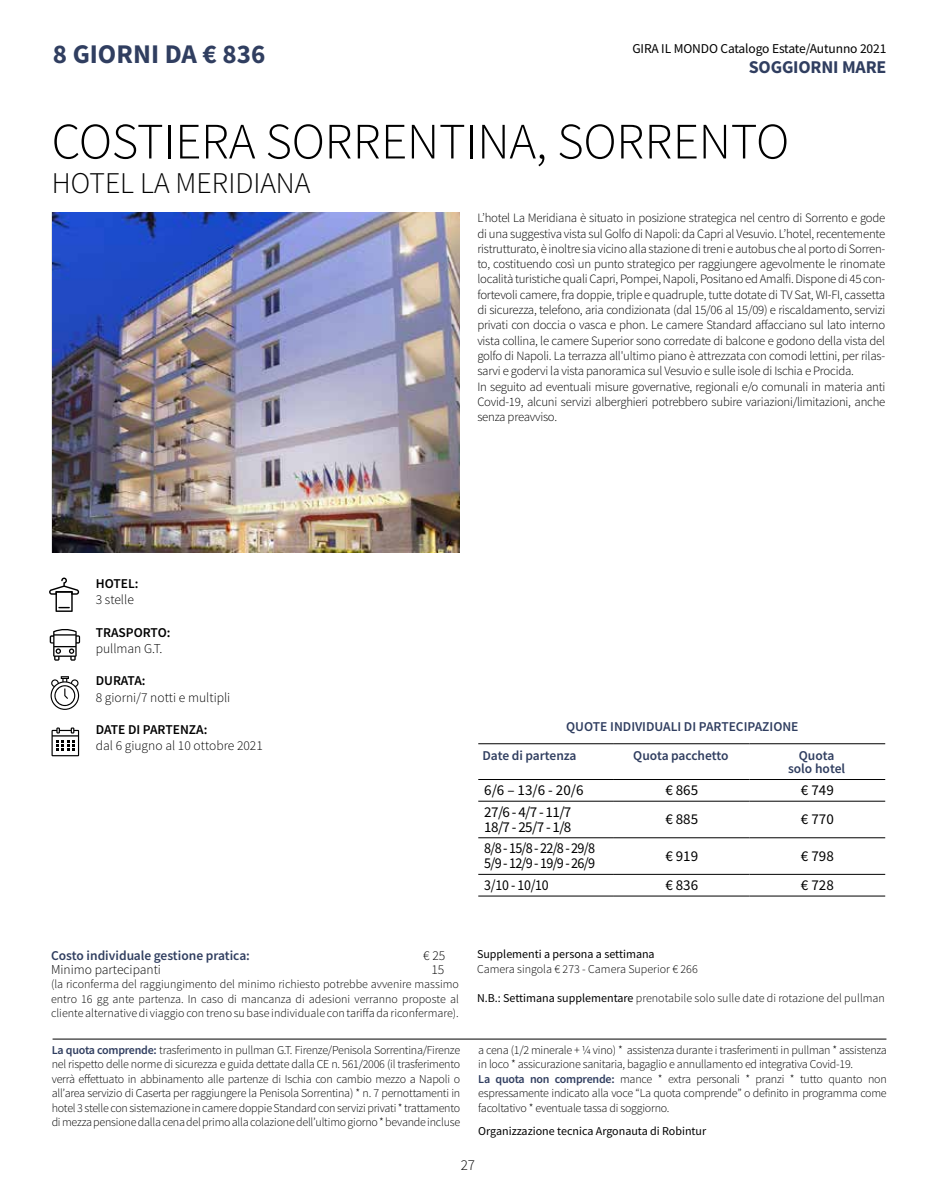
<style>
.page{position:relative;width:936px;height:1191px;background:#fff}
.page>*{position:absolute;margin:0;border:0;box-sizing:border-box;transform-origin:0 0}
.t1{font:300 51px "Source Sans Pro";color:#000}
.t2{font:300 30px "Source Sans Pro";color:#000}
.t3{font:700 27px "Source Sans Pro";color:#303e60}
.t4{font:700 18px "Source Sans Pro";letter-spacing:-.01em;color:#303e60}
.t5{font:15px/15px "Source Sans Pro";color:#000}
.t6{font:15px/15px "Source Sans Pro";letter-spacing:-.05em;color:#000;scale:.94 1}
.t7{font:15px "Source Sans Pro";color:#000;scale:.92 1}
.t8{font:300 15px "Source Sans Pro";color:#000}
.t9{font:13.5px/28.7px "Source Sans Variable";color:#303e60}
.t10{font:300 13.5px "Source Sans Pro";color:#000}
.t11{font:13.5px "Source Sans Variable";color:#000}
.t12{font:13.5px "Source Sans Pro";letter-spacing:-.01em;color:#000}
.t13{font:300 12.75px/15.3px "Source Sans Pro";letter-spacing:-.02em;color:#000}
.t14{font:300 12px/14.4px "Source Sans Pro";letter-spacing:-.02em;color:#000;text-align:justify}
.t15{font:300 12px "Source Sans Pro";color:#000}
.t16{font:12px "Source Sans Pro";color:#000}
.s1{font-weight:400}
.s2{font-family:"Source Sans Variable";font-weight:400;color:#303e60}
</style>
<div class="page">
<svg style="left:51px;top:727px;width:28px;height:29px"></svg>
<svg style="left:51px;top:676px;width:28px;height:34px"></svg>
<svg style="left:49px;top:577px;width:30px;height:35px"></svg>
<hr style="left:53px;top:1038px;width:833px;height:1px;background:#000">
<svg style="left:50px;top:629px;width:30px;height:31px"></svg>
<img style="left:53px;top:212px;width:406px;height:340px">
<hr style="left:478px;top:779px;width:136px;height:1px;background:#000">
<hr style="left:614px;top:779px;width:135px;height:1px;background:#000">
<hr style="left:749px;top:779px;width:136px;height:1px;background:#000">
<hr style="left:478px;top:801px;width:136px;height:1px;background:#000">
<hr style="left:614px;top:801px;width:135px;height:1px;background:#000">
<hr style="left:749px;top:801px;width:136px;height:1px;background:#000">
<hr style="left:478px;top:837px;width:136px;height:1px;background:#000">
<hr style="left:614px;top:837px;width:135px;height:1px;background:#000">
<hr style="left:749px;top:837px;width:136px;height:1px;background:#000">
<hr style="left:478px;top:874px;width:136px;height:1px;background:#000">
<hr style="left:614px;top:874px;width:135px;height:1px;background:#000">
<hr style="left:749px;top:874px;width:136px;height:1px;background:#000">
<hr style="left:478px;top:895px;width:136px;height:1px;background:#000">
<hr style="left:614px;top:895px;width:135px;height:1px;background:#000">
<hr style="left:749px;top:895px;width:136px;height:1px;background:#000">
<hr style="left:478px;top:743px;width:136px;height:1px;background:#000">
<hr style="left:614px;top:743px;width:135px;height:1px;background:#000">
<hr style="left:749px;top:743px;width:136px;height:1px;background:#000">
<h3 class="t3" style="left:53px;top:37px;width:214px">8 GIORNI DA € 836</h3>
<p class="t12" style="left:632px;top:40px;width:255px">GIRA IL MONDO Catalogo Estate/Autunno 2021</p>
<h3 class="t4" style="left:748px;top:56px;width:139px">SOGGIORNI MARE</h3>
<h1 class="t1" style="left:52px;top:111px;width:738px">COSTIERA SORRENTINA, SORRENTO</h1>
<h2 class="t2" style="left:52px;top:164px;width:260px">HOTEL LA MERIDIANA</h2>
<p class="t13" style="left:477px;top:210px;width:409px">L’hotel La Meridiana è situato in posizione strategica nel centro di Sorrento e gode di una suggestiva vista sul Golfo di Napoli: da Capri al Vesuvio. L’hotel, recentemente ristrutturato, è inoltre sia vicino alla stazione di treni e autobus che al porto di Sorren&shy;to, costituendo così un punto strategico per raggiungere agevolmente le rinomate località turistiche quali Capri, Pompei, Napoli, Positano ed Amalfi. Dispone di 45 con&shy;fortevoli camere, fra doppie, triple e quadruple, tutte dotate di TV Sat, WI-FI, cassetta di sicurezza, telefono, aria condizionata (dal 15/06 al 15/09) e riscaldamento, servizi privati con doccia o vasca e phon. Le camere Standard affacciano sul lato interno vista collina, le camere Superior sono corredate di balcone e godono della vista del golfo di Napoli. La terrazza all'ultimo piano è attrezzata con comodi lettini, per rilas&shy;sarvi e godervi la vista panoramica sul Vesuvio e sulle isole di Ischia e Procida.<br>In seguito ad eventuali misure governative, regionali e/o comunali in materia anti Covid-19, alcuni servizi alberghieri potrebbero subire variazioni/limitazioni, anche senza preavviso.</p>
<p class="t11" style="left:96px;top:575px;width:44px">HOTEL:</p>
<p class="t10" style="left:96px;top:591px;width:40px">3 stelle</p>
<p class="t11" style="left:96px;top:624px;width:76px">TRASPORTO:</p>
<p class="t10" style="left:96px;top:640px;width:68px">pullman G.T.</p>
<p class="t11" style="left:96px;top:673px;width:51px">DURATA:</p>
<p class="t10" style="left:96px;top:689px;width:136px">8 giorni/7 notti e multipli</p>
<p class="t11" style="left:96px;top:721px;width:113px">DATE DI PARTENZA:</p>
<p class="t10" style="left:96px;top:737px;width:169px">dal 6 giugno al 10 ottobre 2021</p>
<p class="t9" style="left:482px;top:712px;width:317px;text-indent:84px">QUOTE INDIVIDUALI DI PARTECIPAZIONE<br>Date di partenza</p>
<p class="t9" style="left:633px;top:741px;width:97px">Quota pacchetto</p>
<p class="t9" style="left:788px;top:748px;width:58px;line-height:13.5px;text-align:center">Quota solo hotel</p>
<p class="t5" style="left:484px;top:782px;width:101px">6/6 – 13/6 - 20/6</p>
<p class="t5" style="left:665px;top:782px;width:34px">€ 865</p>
<p class="t5" style="left:801px;top:782px;width:34px">€ 749</p>
<p class="t5" style="left:484px;top:804px;width:89px">27/6 - 4/7 - 11/7<br>18/7 - 25/7 - 1/8</p>
<p class="t5" style="left:665px;top:811px;width:34px">€ 885</p>
<p class="t5" style="left:801px;top:811px;width:34px">€ 770</p>
<p class="t6" style="left:484px;top:840px;width:119px">8/8 - 15/8 - 22/8 - 29/8<br>5/9 - 12/9 - 19/9 - 26/9</p>
<p class="t5" style="left:665px;top:848px;width:34px">€ 919</p>
<p class="t5" style="left:801px;top:848px;width:34px">€ 798</p>
<p class="t7" style="left:484px;top:875px;width:72px">3/10 - 10/10</p>
<p class="t5" style="left:665px;top:877px;width:34px">€ 836</p>
<p class="t5" style="left:801px;top:877px;width:34px">€ 728</p>
<p class="t9" style="left:51px;top:940px;width:200px">Costo individuale gestione pratica:</p>
<p class="t10" style="left:423px;top:946px;width:24px">€ 25</p>
<p class="t10" style="left:51px;top:961px;width:111px">Minimo partecipanti</p>
<p class="t10" style="left:431px;top:961px;width:14px">15</p>
<p class="t14" style="left:51px;top:977px;width:409px">(la riconferma del raggiungimento del minimo richiesto potrebbe avvenire massimo entro 16 gg ante partenza. In caso di mancanza di adesioni verranno proposte al cliente alternative di viaggio con treno su base individuale con tariffa da riconfermare).</p>
<p class="t16" style="left:477px;top:946px;width:179px">Supplementi a persona a settimana</p>
<p class="t15" style="left:477px;top:961px;width:222px">Camera singola € 273 - Camera Superior € 266</p>
<p class="t15" style="left:477px;top:990px;width:409px"><span class="s1">N.B.: Settimana supplementare</span> prenotabile solo sulle date di rotazione del pullman</p>
<p class="t14" style="left:52px;top:1042px;width:410px"><span class="s2">La quota comprende:</span> trasferimento in pullman G.T. Firenze/Penisola Sorrentina/Firenze nel rispetto delle norme di sicurezza e guida dettate dalla CE n. 561/2006 (il trasferimento verrà effettuato in abbinamento alle partenze di Ischia con cambio mezzo a Napoli o all’area servizio di Caserta per raggiungere la Penisola Sorrentina) * n. 7 pernottamenti in hotel 3 stelle con sistemazione in camere doppie Standard con servizi privati * trattamento di mezza pensione dalla cena del primo alla colazione dell’ultimo giorno * bevande incluse</p>
<p class="t14" style="left:478px;top:1042px;width:410px;text-align:left">a cena (1/2 minerale + ¼ vino) * assistenza durante i trasferimenti in pullman * assistenza in loco * assicurazione sanitaria, bagaglio e annullamento ed integrativa Covid-19.<br><span class="s2">La quota non comprende:</span> mance * extra personali * pranzi * tutto quanto non espressamente indicato alla voce “La quota comprende” o definito in programma come facoltativo * eventuale tassa di soggiorno.</p>
<p class="t16" style="left:478px;top:1123px;width:229px">Organizzazione tecnica Argonauta di Robintur</p>
<p class="t8" style="left:460px;top:1155px;width:16px">27</p>
</div>
